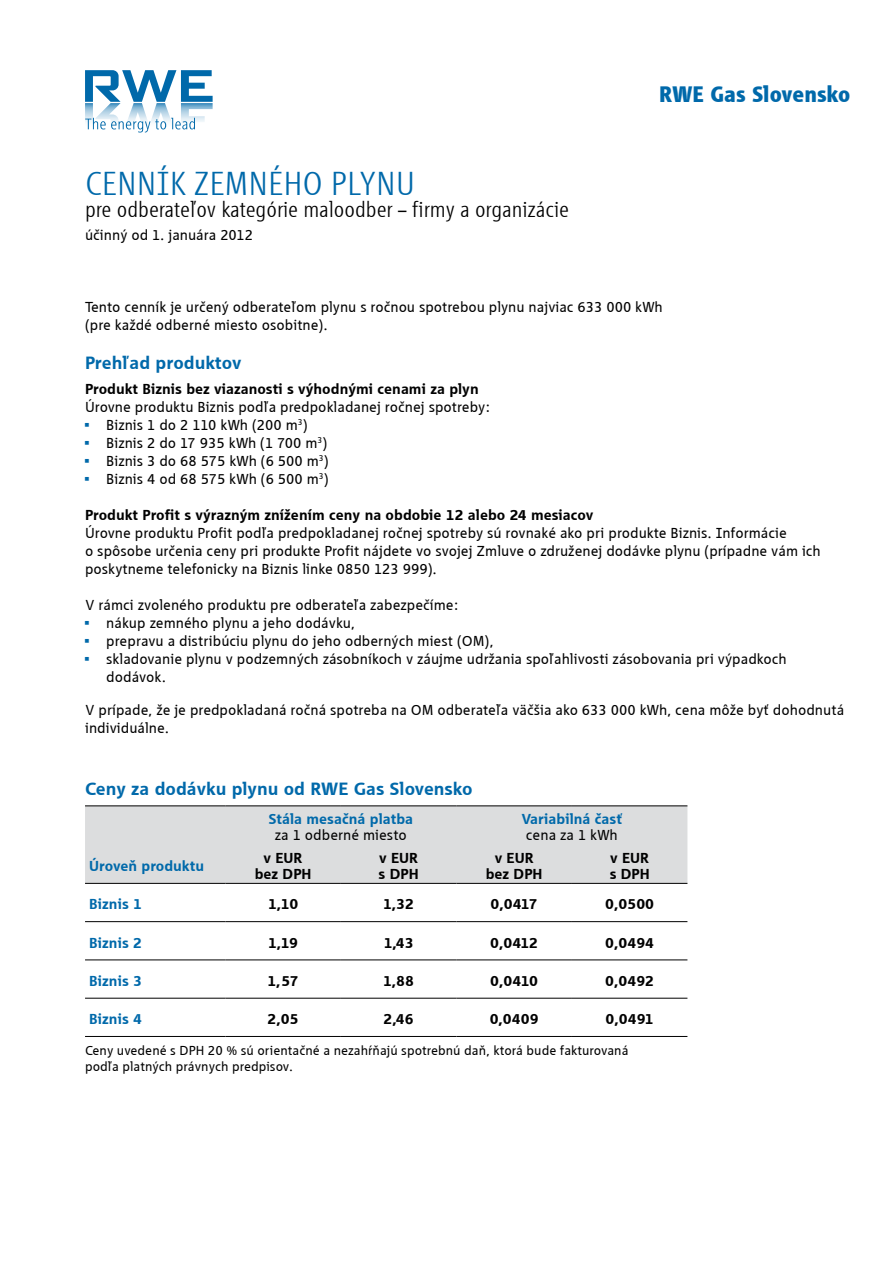
<style>
.page{position:relative;width:893px;height:1263px;background:#fff}
.page>*{position:absolute;margin:0;border:0;box-sizing:border-box;transform-origin:0 0}
.t1{font:300 condensed 34.5px "RWE Corporate CE";color:#0069aa}
.t2{font:900 condensed 23.25px "RWE Corporate CE";color:#0069aa}
.t3{font:300 condensed 22.5px "RWE Corporate CE";color:#000}
.t4{font:700 18.45px "RWE Corporate CE";color:#0069aa}
.t5{font:15px/18px "RWE Corporate CE";color:#000}
.t6{font:700 15px/16.5px "RWE Corporate CE";color:#000;text-align:center}
.t7{font:700 15px "RWE Corporate CE";color:#0069aa}
.t8{font:13.5px/16.2px "RWE Corporate CE";color:#000}
.s1{font-stretch:condensed;color:#0069aa}
</style>
<div class="page">
<div style="left:85px;top:806px;width:602px;height:77px;background:#dcddde"></div>
<hr style="left:85px;top:805px;width:140px;height:1px;background:#000">
<hr style="left:225px;top:805px;width:116px;height:1px;background:#000">
<hr style="left:341px;top:805px;width:115px;height:1px;background:#000">
<hr style="left:456px;top:805px;width:116px;height:1px;background:#000">
<hr style="left:572px;top:805px;width:115px;height:1px;background:#000">
<hr style="left:85px;top:883px;width:140px;height:1px;background:#000">
<hr style="left:225px;top:883px;width:116px;height:1px;background:#000">
<hr style="left:341px;top:883px;width:115px;height:1px;background:#000">
<hr style="left:456px;top:883px;width:116px;height:1px;background:#000">
<hr style="left:572px;top:883px;width:115px;height:1px;background:#000">
<hr style="left:85px;top:921px;width:140px;height:1px;background:#000">
<hr style="left:225px;top:921px;width:116px;height:1px;background:#000">
<hr style="left:341px;top:921px;width:115px;height:1px;background:#000">
<hr style="left:456px;top:921px;width:116px;height:1px;background:#000">
<hr style="left:572px;top:921px;width:115px;height:1px;background:#000">
<hr style="left:85px;top:959px;width:140px;height:1px;background:#000">
<hr style="left:225px;top:959px;width:116px;height:1px;background:#000">
<hr style="left:341px;top:959px;width:115px;height:1px;background:#000">
<hr style="left:456px;top:959px;width:116px;height:1px;background:#000">
<hr style="left:572px;top:959px;width:115px;height:1px;background:#000">
<hr style="left:85px;top:998px;width:140px;height:1px;background:#000">
<hr style="left:225px;top:998px;width:116px;height:1px;background:#000">
<hr style="left:341px;top:998px;width:115px;height:1px;background:#000">
<hr style="left:456px;top:998px;width:116px;height:1px;background:#000">
<hr style="left:572px;top:998px;width:115px;height:1px;background:#000">
<hr style="left:85px;top:1036px;width:140px;height:1px;background:#000">
<hr style="left:225px;top:1036px;width:116px;height:1px;background:#000">
<hr style="left:341px;top:1036px;width:115px;height:1px;background:#000">
<hr style="left:456px;top:1036px;width:116px;height:1px;background:#000">
<hr style="left:572px;top:1036px;width:115px;height:1px;background:#000">
<svg style="left:85px;top:70px;width:128px;height:63px"></svg>
<h1 class="t1" style="left:85px;top:163px;width:332px">Cenník zemného plynu</h1>
<h3 class="t3" style="left:85px;top:197px;width:486px">pre odberateľov kategórie maloodber – firmy a organizácie</h3>
<p class="t5" style="left:85px;top:226px;width:169px">účinný od 1. januára 2012</p>
<h2 class="t2" style="left:659px;top:80px;width:193px">RWE Gas Slovensko</h2>
<p class="t5" style="left:85px;top:298px;width:579px">Tento cenník je určený odberateľom plynu s ročnou spotrebou plynu najviac 633 000 kWh (pre každé odberné miesto osobitne).</p>
<p class="t4" style="left:85px;top:352px;width:158px">Prehľad produktov</p>
<p class="t6" style="left:85px;top:381px;width:395px">Produkt Biznis bez viazanosti s výhodnými cenami za plyn</p>
<p class="t5" style="left:85px;top:398px;width:406px">Úrovne produktu Biznis podľa predpokladanej ročnej spotreby:</p>
<p class="t5" style="left:85px;top:416px;width:224px"><span class="s1">•</span> Biznis 1 do 2 110 kWh (200 m<sup>3</sup>)</p>
<p class="t5" style="left:85px;top:434px;width:244px"><span class="s1">•</span> Biznis 2 do 17 935 kWh (1 700 m<sup>3</sup>)</p>
<p class="t5" style="left:85px;top:452px;width:245px"><span class="s1">•</span> Biznis 3 do 68 575 kWh (6 500 m<sup>3</sup>)</p>
<p class="t5" style="left:85px;top:470px;width:245px"><span class="s1">•</span> Biznis 4 od 68 575 kWh (6 500 m<sup>3</sup>)</p>
<p class="t6" style="left:85px;top:507px;width:510px">Produkt Profit s výrazným znížením ceny na obdobie 12 alebo 24 mesiacov</p>
<p class="t5" style="left:85px;top:524px;width:737px">Úrovne produktu Profit podľa predpokladanej ročnej spotreby sú rovnaké ako pri produkte Biznis. Informácie<br>o spôsobe určenia ceny pri produkte Profit nájdete vo svojej Zmluve o združenej dodávke plynu (prípadne vám ich poskytneme telefonicky na Biznis linke 0850 123 999).</p>
<p class="t5" style="left:85px;top:596px;width:374px">V rámci zvoleného produktu pre odberateľa zabezpečíme:</p>
<p class="t5" style="left:85px;top:614px;width:272px"><span class="s1">•</span> nákup zemného plynu a jeho dodávku,</p>
<p class="t5" style="left:85px;top:632px;width:410px"><span class="s1">•</span> prepravu a distribúciu plynu do jeho odberných miest (OM),</p>
<p class="t5" style="left:106px;top:650px;width:682px;text-indent:-21px"><span class="s1">•</span> skladovanie plynu v podzemných zásobníkoch v záujme udržania spoľahlivosti zásobovania pri výpadkoch dodávok.</p>
<p class="t5" style="left:85px;top:701px;width:761px">V prípade, že je predpokladaná ročná spotreba na OM odberateľa väčšia ako 633 000 kWh, cena môže byť dohodnutá individuálne.</p>
<p class="t4" style="left:85px;top:778px;width:389px">Ceny za dodávku plynu od RWE Gas Slovensko</p>
<p class="t7" style="left:269px;top:810px;width:146px">Stála mesačná platba</p>
<p class="t5" style="left:275px;top:826px;width:134px">za 1 odberné miesto</p>
<p class="t7" style="left:521px;top:810px;width:102px">Variabilná časť</p>
<p class="t5" style="left:526px;top:826px;width:93px">cena za 1 kWh</p>
<p class="t7" style="left:89px;top:857px;width:116px">Úroveň produktu</p>
<p class="t6" style="left:255px;top:849px;width:58px">v EUR bez DPH</p>
<p class="t6" style="left:379px;top:849px;width:42px;text-align:left">v EUR s DPH</p>
<p class="t6" style="left:486px;top:849px;width:58px">v EUR bez DPH</p>
<p class="t6" style="left:610px;top:849px;width:42px;text-align:left">v EUR s DPH</p>
<p class="t7" style="left:89px;top:896px;width:54px">Biznis 1</p>
<p class="t6" style="left:268px;top:896px;width:32px">1,10</p>
<p class="t6" style="left:383px;top:896px;width:32px">1,32</p>
<p class="t6" style="left:491px;top:896px;width:49px">0,0417</p>
<p class="t6" style="left:605px;top:896px;width:50px">0,0500</p>
<p class="t7" style="left:89px;top:934px;width:54px">Biznis 2</p>
<p class="t6" style="left:268px;top:934px;width:32px">1,19</p>
<p class="t6" style="left:384px;top:934px;width:31px">1,43</p>
<p class="t6" style="left:490px;top:934px;width:50px">0,0412</p>
<p class="t6" style="left:605px;top:934px;width:50px">0,0494</p>
<p class="t7" style="left:89px;top:972px;width:54px">Biznis 3</p>
<p class="t6" style="left:268px;top:972px;width:33px">1,57</p>
<p class="t6" style="left:383px;top:972px;width:32px">1,88</p>
<p class="t6" style="left:490px;top:972px;width:49px">0,0410</p>
<p class="t6" style="left:605px;top:972px;width:50px">0,0492</p>
<p class="t7" style="left:89px;top:1010px;width:54px">Biznis 4</p>
<p class="t6" style="left:268px;top:1011px;width:33px">2,05</p>
<p class="t6" style="left:384px;top:1011px;width:32px">2,46</p>
<p class="t6" style="left:490px;top:1011px;width:50px">0,0409</p>
<p class="t6" style="left:606px;top:1011px;width:50px">0,0491</p>
<p class="t8" style="left:85px;top:1042px;width:545px">Ceny uvedené s DPH 20 % sú orientačné a nezahŕňajú spotrebnú daň, ktorá bude fakturovaná podľa platných právnych predpisov.</p>
</div>
